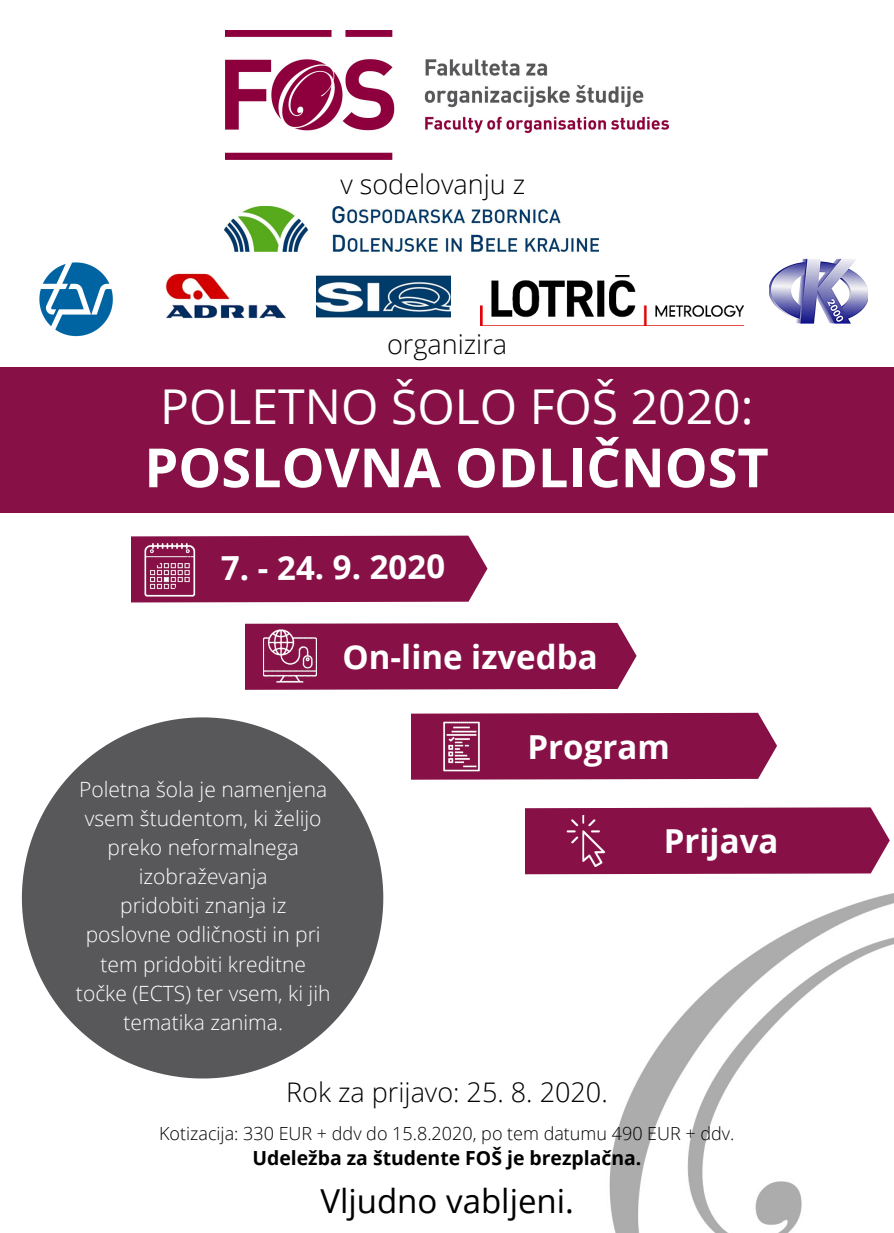
<style>
.page{position:relative;width:894px;height:1233px;background:#fff}
.page>*{position:absolute;margin:0;border:0;box-sizing:border-box;transform-origin:0 0}
.t1{font:700 54px "Open Sans";color:#fff}
.t2{font:48px "Open Sans";color:#fff}
.t3{font:700 33px "Open Sans";color:#fff}
.t4{font:33px "Open Sans";color:#000}
.t5{font:300 27px "Open Sans";color:#000}
.t6{font:300 21px/29.1px "Open Sans";color:#fff;text-align:center}
.t7{font:700 19.35px "Open Sans";color:#000}
.t8{font:300 18px "Open Sans";color:#000}
</style>
<div class="page">
<img style="left:550px;top:874px;width:343px;height:359px">
<img style="left:152px;top:251px;width:147px;height:117px">
<div style="left:0;top:368px;width:893px;height:145px;background:#871146"></div>
<img style="left:316px;top:275px;width:134px;height:43px">
<img style="left:480px;top:276px;width:263px;height:49px">
<img style="left:226px;top:30px;width:442px;height:130px">
<img style="left:39px;top:262px;width:74px;height:75px">
<svg style="left:22px;top:717px;width:361px;height:362px;fill:#58585a"></svg>
<div style="left:131px;top:536px;width:356px;height:67px;background:#871146"></div>
<div style="left:245px;top:623px;width:391px;height:67px;background:#871146"></div>
<div style="left:411px;top:713px;width:366px;height:67px;background:#871146"></div>
<div style="left:361px;top:710px;width:50px;height:72px;background:#fff"></div>
<div style="left:525px;top:807px;width:364px;height:67px;background:#871146"></div>
<img style="left:136px;top:536px;width:67px;height:67px">
<img style="left:263px;top:630px;width:53px;height:53px">
<img style="left:435px;top:720px;width:52px;height:52px">
<img style="left:560px;top:816px;width:51px;height:50px">
<img style="left:769px;top:258px;width:98px;height:66px">
<img style="left:224px;top:206px;width:374px;height:45px">
<p class="t5" style="left:340px;top:165px;width:186px">v sodelovanju z</p>
<p class="t5" style="left:387px;top:325px;width:122px">organizira</p>
<h2 class="t2" style="left:160px;top:373px;width:594px">POLETNO ŠOLO FOŠ 2020:</h2>
<h1 class="t1" style="left:144px;top:430px;width:625px">POSLOVNA ODLIČNOST</h1>
<h3 class="t3" style="left:220px;top:546px;width:225px;rotate:-1deg">7. - 24. 9. 2020</h3>
<h3 class="t3" style="left:342px;top:634px;width:256px">On-line izvedba</h3>
<p class="t6" style="left:76px;top:774px;width:256px">Poletna šola je namenjena vsem študentom, ki želijo preko neformalnega izobraževanja<br>pridobiti znanja iz poslovne odličnosti in pri tem pridobiti kreditne točke (ECTS) ter vsem, ki jih tematika zanima.</p>
<h3 class="t3" style="left:527px;top:723px;width:144px">Program</h3>
<h3 class="t3" style="left:663px;top:818px;width:116px">Prijava</h3>
<p class="t5" style="left:286px;top:1073px;width:323px">Rok za prijavo: 25. 8. 2020.</p>
<p class="t8" style="left:159px;top:1121px;width:576px">Kotizacija: 330 EUR + ddv do 15.8.2020, po tem datumu 490 EUR + ddv.</p>
<p class="t7" style="left:252px;top:1145px;width:390px">Udeležba za študente FOŠ je brezplačna.</p>
<h3 class="t4" style="left:320px;top:1177px;width:255px">Vljudno vabljeni.</h3>
</div>
